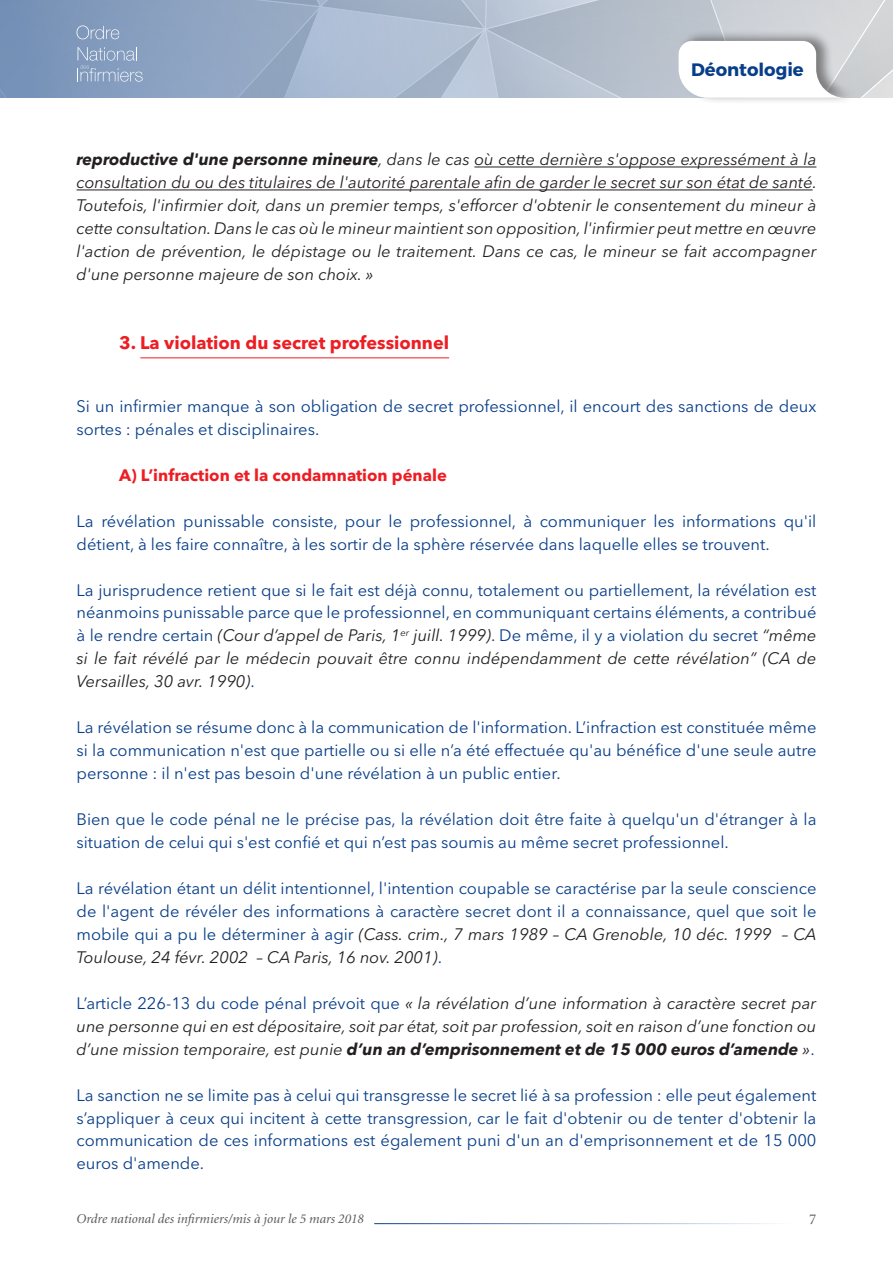
<style>
.page{position:relative;width:893px;height:1263px;background:#fff}
.page>*{position:absolute;margin:0;border:0;box-sizing:border-box;transform-origin:0 0}
.t1{font:700 18px "Avenir Next LT Pro";color:#ee1d23}
.t2{font:700 18px "Montserrat";color:#083e89}
.t3{font:16.5px/23px "Avenir Next LT Pro";color:#083e89;text-align:justify}
.t4{font:italic 16.5px/23px "Avenir Next LT Pro";color:#231f20;text-align:justify}
.t5{font:italic 700 16.5px "Avenir Next";color:#231f20}
.t6{font:700 16.5px "Avenir Next LT Pro";color:#ee1d23}
.t7{font:15px "Minion";color:#57585a}
.t8{font:italic 13.5px "Minion";color:#57585a}
.s1{font-family:"Avenir Next";font-weight:700}
.s2{font-style:italic;color:#231f20}
.s3{font-style:normal;color:#083e89}
.s4{font-family:"Avenir Next LT Pro";font-weight:400}
.s5{font-family:"Avenir Next LT Pro";font-weight:400;font-style:normal;color:#083e89}
</style>
<div class="page">
<hr style="left:374px;top:1223px;width:417px;height:1px;background:#083e89">
<hr style="left:474px;top:167px;width:342px;height:1px;background:#231f20">
<hr style="left:77px;top:190px;width:736px;height:1px;background:#231f20">
<hr style="left:140px;top:357px;width:309px;height:1px;background:#ee1d23">
<div style="left:678px;top:30px;width:181px;height:75px;background:#231f20;opacity:.5"></div>
<svg style="left:0;top:0;width:893px;height:98px;background:#aebbce"></svg>
<p class="t2" style="left:691px;top:58px;width:114px">Déontologie</p>
<p class="t4" style="left:77px;top:148px;width:742px"><span class="s1">reproductive d'une personne mineure</span>, dans le cas où cette dernière s'oppose expressément à la consultation du ou des titulaires de l'autorité parentale afin de garder le secret sur son état de santé.<br>Toutefois, l'infirmier doit, dans un premier temps, s'efforcer d'obtenir le consentement du mineur à cette consultation. Dans le cas où le mineur maintient son opposition, l'infirmier peut mettre en œuvre l'action de prévention, le dépistage ou le traitement. Dans ce cas, le mineur se fait accompagner d'une personne majeure de son choix. »</p>
<p class="t1" style="left:119px;top:332px;width:332px">3. La violation du secret professionnel</p>
<p class="t3" style="left:77px;top:395px;width:741px">Si un infirmier manque à son obligation de secret professionnel, il encourt des sanctions de deux sortes : pénales et disciplinaires.</p>
<p class="t6" style="left:119px;top:465px;width:329px">A) L’infraction et la condamnation pénale</p>
<p class="t3" style="left:77px;top:509px;width:741px">La révélation punissable consiste, pour le professionnel, à communiquer les informations qu'il détient, à les faire connaître, à les sortir de la sphère réservée dans laquelle elles se trouvent.</p>
<p class="t3" style="left:77px;top:578px;width:741px">La jurisprudence retient que si le fait est déjà connu, totalement ou partiellement, la révélation est néanmoins punissable parce que le professionnel, en communiquant certains éléments, a contribué à le rendre certain <span class="s2">(Cour d’appel de Paris, 1</span><sup>er</sup> <span class="s2">juill. 1999)</span>. De même, il y a violation du secret <span class="s2">“même si le fait révélé par le médecin pouvait être connu indépendamment de cette révélation” (CA de Versailles, 30 avr. 1990)</span>.</p>
<p class="t3" style="left:77px;top:716px;width:741px">La révélation se résume donc à la communication de l'information. L’infraction est constituée même si la communication n'est que partielle ou si elle n’a été effectuée qu'au bénéfice d'une seule autre personne : il n'est pas besoin d'une révélation à un public entier.</p>
<p class="t3" style="left:77px;top:808px;width:741px">Bien que le code pénal ne le précise pas, la révélation doit être faite à quelqu'un d'étranger à la situation de celui qui s'est confié et qui n’est pas soumis au même secret professionnel.</p>
<p class="t3" style="left:77px;top:877px;width:742px">La révélation étant un délit intentionnel, l'intention coupable se caractérise par la seule conscience de l'agent de révéler des informations à caractère secret dont il a connaissance, quel que soit le mobile qui a pu le déterminer à agir <span class="s2">(Cass. crim., 7 mars 1989 – CA Grenoble, 10 déc. 1999 – CA Toulouse, 24 févr. 2002 – CA Paris, 16 nov. 2001)</span>.</p>
<p class="t4" style="left:77px;top:991px;width:741px"><span class="s3">L’article 226-13 du code pénal prévoit que</span> « la révélation d’une information à caractère secret par une personne qui en est dépositaire, soit par état, soit par profession, soit en raison d’une fonction ou</p>
<p class="t5" style="left:77px;top:1034px;width:740px"><span class="s4">d’une mission temporaire, est punie</span> d’un an d’emprisonnement et de 15 000 euros d’amende <span class="s4">»</span><span class="s5">.</span></p>
<p class="t3" style="left:77px;top:1083px;width:741px">La sanction ne se limite pas à celui qui transgresse le secret lié à sa profession : elle peut également s’appliquer à ceux qui incitent à cette transgression, car le fait d'obtenir ou de tenter d'obtenir la communication de ces informations est également puni d'un an d'emprisonnement et de 15 000 euros d'amende.</p>
<p class="t8" style="left:77px;top:1212px;width:289px">Ordre national des infirmiers/mis à jour le 5 mars 2018</p>
<p class="t7" style="left:809px;top:1212px;width:9px">7</p>
</div>
